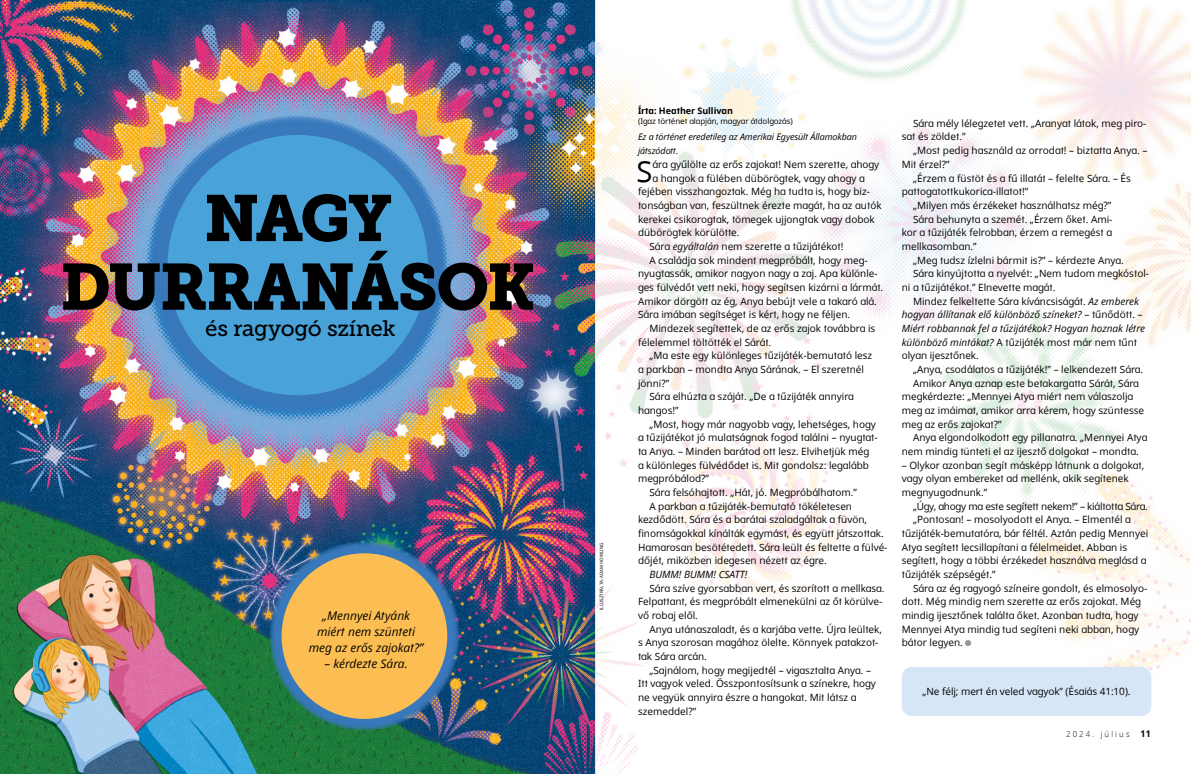
<style>
.page{position:relative;width:1191px;height:774px;background:#fff}
.page>*{position:absolute;margin:0;border:0;box-sizing:border-box;transform-origin:0 0}
.h1_DOTS_title{font:64.8px/68.6px "Museo Slablds Lat 900";letter-spacing:-.03em;color:#000;text-align:center}
.p1_first{font:29.1px "Dots Solidlds Lat";color:#000}
.h1_DOTS_title-2{font:22.3px "Museo Slablds Lat 500";letter-spacing:-.015em;color:#000}
.t1{font:italic 12px/16px "Dots Solidlds Lat";color:#000;text-align:center}
.p1{font:10px/13.7px "Dots Solidlds Lat";color:#000}
.p1_first-2{font:10px "Dots Solidlds Lat";color:#000}
.p1-2{font:italic 10px/13.7px "Dots Solidlds Lat";color:#000}
.p1-3{font:10px "Dots Solidlds Lat";letter-spacing:-.02em;color:#000}
.p1_bio{font:italic 9px/13.7px "Dots Solidlds Lat";letter-spacing:-.01em;color:#000}
.p1_author-name{font:700 9px "Dots Solidlds Lat";letter-spacing:-.005em;color:#000}
.t2{font:300 8.2px "Dots Solidlds Lat";letter-spacing:.28em;color:#000;scale:.95 1}
.p1_author-role{font:8px "Dots Solidlds Lat";letter-spacing:-.005em;color:#000}
.t3{font:4.5px "Dots Solidlds Lat";color:#000}
.s1{font-style:italic}
.s2{font-style:normal}
.s3{font-family:"Ding P Ilds Dpi";font-size:8.5px;color:#969798}
.s4{font-weight:700;font-size:9.2px}
</style>
<div class="page">
<img style="left:0;top:0;width:595px;height:774px">
<svg style="left:595px;top:0;width:596px;height:774px"></svg>
<div style="left:158px;top:125px;width:279px;height:280px;background:#49a3d9;border-radius:50%"></div>
<div style="left:148px;top:116px;width:299px;height:298px;border:19px solid #3878bb;border-radius:50%"></div>
<div style="left:901px;top:667px;width:250px;height:49px;background:#d7e6f6;border-radius:10px"></div>
<div style="left:275px;top:547px;width:178px;height:178px;background:#fcbe52;border-radius:50%"></div>
<div style="left:269px;top:541px;width:190px;height:190px;border:12px solid #3878bb;border-radius:50%"></div>
<p class="h1_DOTS_title" style="left:60px;top:180px;width:477px">NAGY<br>DURRANÁSOK</p>
<p class="h1_DOTS_title-2" style="left:205px;top:310px;width:192px">és ragyogó színek</p>
<p class="t1" style="left:309px;top:607px;width:116px">„Mennyei Atyánk miért nem szünteti meg az erős zajokat?”</p>
<p class="t1" style="left:324px;top:655px;width:85px">– kérdezte Sára.</p>
<p class="t3" style="left:598px;top:610px;width:69px;rotate:-90deg">ILLUSZTRÁLTA: ADAM HOWLING</p>
<p class="p1_author-name" style="left:638px;top:104px;width:96px">Írta: Heather Sullivan</p>
<p class="p1_author-role" style="left:638px;top:115px;width:156px">(Igaz történet alapján, magyar átdolgozás)</p>
<p class="p1_bio" style="left:638px;top:130px;width:220px">Ez a történet eredetileg az Amerikai Egyesült Államokban játszódott.</p>
<p class="p1_first" style="left:636px;top:150px;width:18px">S</p>
<p class="p1_first-2" style="left:652px;top:157px;width:228px">ára gyűlölte az erős zajokat! Nem szerette, ahogy</p>
<p class="p1_first-2" style="left:652px;top:171px;width:214px">a hangok a fülében dübörögtek, vagy ahogy a</p>
<p class="p1_first-2" style="left:638px;top:184px;width:233px">fejében visszhangoztak. Még ha tudta is, hogy biz-</p>
<p class="p1_first-2" style="left:638px;top:198px;width:245px">tonságban van, feszültnek érezte magát, ha az autók</p>
<p class="p1_first-2" style="left:638px;top:212px;width:238px">kerekei csikorogtak, tömegek ujjongtak vagy dobok</p>
<p class="p1_first-2" style="left:638px;top:225px;width:103px">dübörögtek körülötte.</p>
<p class="p1" style="left:649px;top:239px;width:196px">Sára <span class="s1">egyáltalán</span> nem szerette a tűzijátékot!</p>
<p class="p1" style="left:638px;top:253px;width:247px;text-indent:11px">A családja sok mindent megpróbált, hogy meg&shy;nyugtassák, amikor nagyon nagy a zaj. Apa különle&shy;ges fülvédőt vett neki, hogy segítsen kizárni a lármát.<br>Amikor dörgött az ég, Anya bebújt vele a takaró alá.<br>Sára imában segítséget is kért, hogy ne féljen.</p>
<p class="p1" style="left:638px;top:321px;width:239px;text-indent:11px">Mindezek segítettek, de az erős zajok továbbra is félelemmel töltötték el Sárát.</p>
<p class="p1" style="left:638px;top:349px;width:236px;text-indent:11px">„Ma este egy különleges tűzijáték-bemutató lesz a parkban – mondta Anya Sárának. – El szeretnél jönni?”</p>
<p class="p1" style="left:638px;top:390px;width:217px;text-indent:11px">Sára elhúzta a száját. „De a tűzijáték annyira hangos!”</p>
<p class="p1" style="left:638px;top:417px;width:241px;text-indent:11px">„Most, hogy már nagyobb vagy, lehetséges, hogy a tűzijátékot jó mulatságnak fogod találni – nyugtat&shy;ta Anya. – Minden barátod ott lesz. Elvihetjük még<br>a különleges fülvédődet is. Mit gondolsz: legalább megpróbálod?”</p>
<p class="p1" style="left:649px;top:485px;width:209px">Sára felsóhajtott. „Hát, jó. Megpróbálhatom.”</p>
<p class="p1" style="left:638px;top:499px;width:251px;text-indent:11px">A parkban a tűzijáték-bemutató tökéletesen kezdődött. Sára és a barátai szaladgáltak a füvön, finomságokkal kínálták egymást, és együtt játszottak.<br>Hamarosan besötétedett. Sára leült és feltette a fülvé&shy;dőjét, miközben idegesen nézett az égre.</p>
<p class="p1-2" style="left:649px;top:567px;width:100px">BUMM! BUMM! CSATT!</p>
<p class="p1" style="left:638px;top:581px;width:248px;text-indent:11px">Sára szíve gyorsabban vert, és szorított a mellkasa.<br>Felpattant, és megpróbált elmenekülni az őt körülve&shy;vő robaj elől.</p>
<p class="p1" style="left:638px;top:622px;width:245px;text-indent:11px">Anya utánaszaladt, és a karjába vette. Újra leültek, s Anya szorosan magához ölelte. Könnyek patakzot&shy;tak Sára arcán.</p>
<p class="p1" style="left:638px;top:663px;width:239px;text-indent:11px">„Sajnálom, hogy megijedtél – vigasztalta Anya. – Itt vagyok veled. Összpontosítsunk a színekre, hogy ne vegyük annyira észre a hangokat. Mit látsz a szemeddel?”</p>
<p class="p1" style="left:901px;top:116px;width:246px;text-indent:11px">Sára mély lélegzetet vett. „Aranyat látok, meg piro&shy;sat és zöldet.”</p>
<p class="p1" style="left:901px;top:144px;width:247px;text-indent:11px">„Most pedig használd az orrodat! – biztatta Anya. –<br>Mit érzel?”</p>
<p class="p1" style="left:901px;top:171px;width:231px;text-indent:11px">„Érzem a füstöt és a fű illatát – felelte Sára. – És pattogatottkukorica-illatot!”</p>
<p class="p1" style="left:913px;top:198px;width:200px">„Milyen más érzékeket használhatsz még?”</p>
<p class="p1" style="left:901px;top:212px;width:212px;text-align:justify;text-indent:11px">Sára behunyta a szemét. „Érzem őket. Ami&shy;kor a tűzijáték felrobban, érzem a remegést a mellkasomban.”</p>
<p class="p1" style="left:913px;top:253px;width:212px">„Meg tudsz ízlelni bármit is?” – kérdezte Anya.</p>
<p class="p1" style="left:901px;top:267px;width:249px;text-indent:11px">Sára kinyújtotta a nyelvét: „Nem tudom megkóstol&shy;ni a tűzijátékot.” Elnevette magát.</p>
<p class="p1-2" style="left:901px;top:294px;width:245px;text-indent:11px"><span class="s2">Mindez felkeltette Sára kíváncsiságát.</span> Az emberek hogyan állítanak elő különböző színeket? <span class="s2">– tűnődött. – </span>Miért robbannak fel a tűzijátékok? Hogyan hoznak létre különböző mintákat? <span class="s2">A tűzijáték most már nem tűnt olyan ijesztőnek.</span></p>
<p class="p1" style="left:913px;top:362px;width:232px">„Anya, csodálatos a tűzijáték!” – lelkendezett Sára.</p>
<p class="p1" style="left:901px;top:376px;width:244px;text-indent:11px">Amikor Anya aznap este betakargatta Sárát, Sára megkérdezte: „Mennyei Atya miért nem válaszolja meg az imáimat, amikor arra kérem, hogy szüntesse meg az erős zajokat?”</p>
<p class="p1" style="left:901px;top:431px;width:247px;text-indent:11px">Anya elgondolkodott egy pillanatra. „Mennyei Atya nem mindig tünteti el az ijesztő dolgokat – mondta.</p>
<p class="p1" style="left:901px;top:458px;width:244px">– Olykor azonban segít másképp látnunk a dolgokat, vagy olyan embereket ad mellénk, akik segítenek megnyugodnunk.”</p>
<p class="p1-3" style="left:913px;top:499px;width:236px">„Úgy, ahogy ma este segített nekem!” – kiáltotta Sára.</p>
<p class="p1" style="left:901px;top:513px;width:248px;text-indent:11px">„Pontosan! – mosolyodott el Anya. – Elmentél a tűzijáték-bemutatóra, bár féltél. Aztán pedig Mennyei Atya segített lecsillapítani a félelmeidet. Abban is segített, hogy a többi érzékedet használva meglásd a tűzijáték szépségét.”</p>
<p class="p1" style="left:901px;top:581px;width:247px;text-indent:11px">Sára az ég ragyogó színeire gondolt, és elmosolyo&shy;dott. Még mindig nem szerette az erős zajokat. Még mindig ijesztőnek találta őket. Azonban tudta, hogy Mennyei Atya mindig tud segíteni neki abban, hogy bátor legyen. <span class="s3">●</span></p>
<p class="p1" style="left:922px;top:685px;width:209px">„Ne félj; mert én veled vagyok” (Ésaiás 41:10).</p>
<p class="t2" style="left:1066px;top:728px;width:91px">2024. július <span class="s4">11</span></p>
</div>
